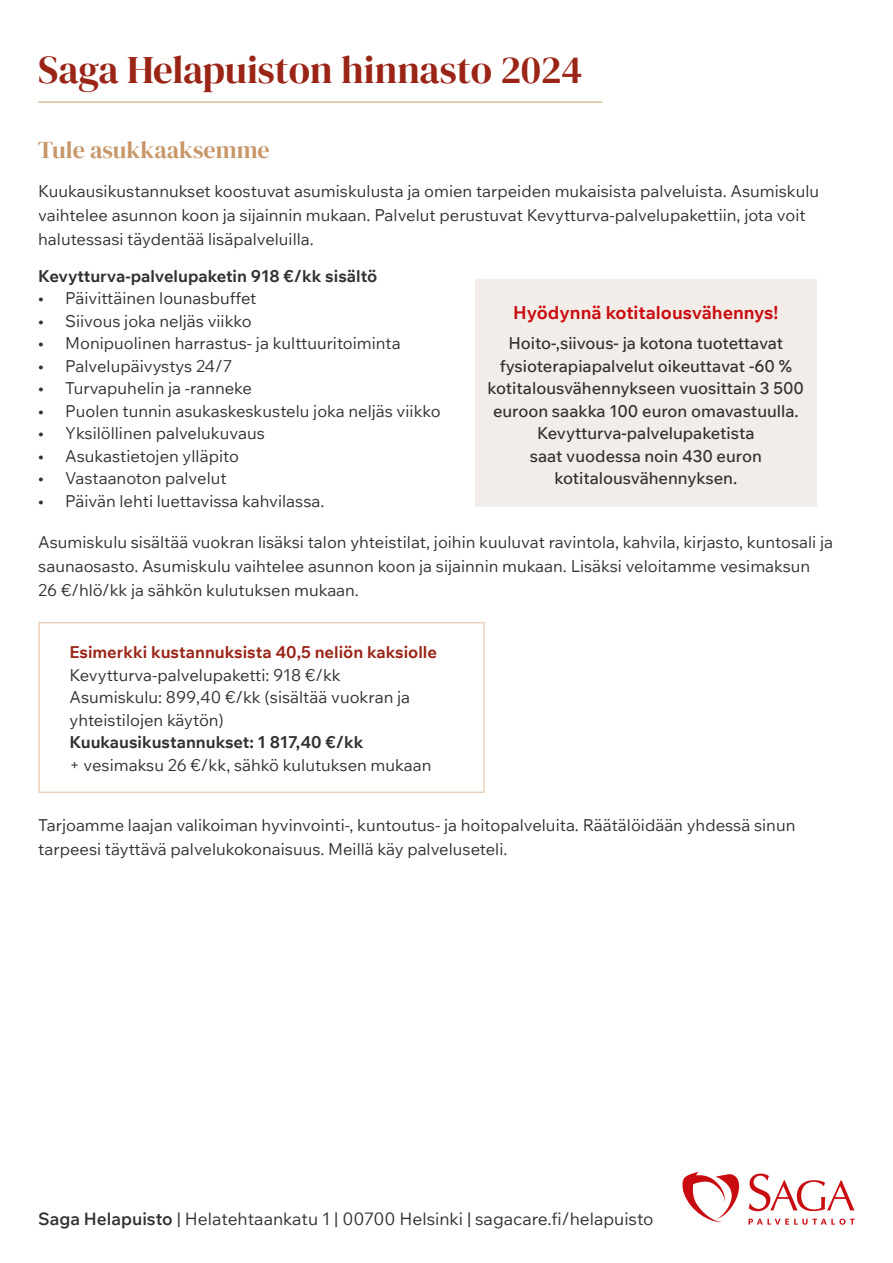
<style>
.page{position:relative;width:893px;height:1263px;background:#fff}
.page>*{position:absolute;margin:0;border:0;box-sizing:border-box;transform-origin:0 0}
.t1{font:39px "DM Serif Display";color:#9a2517}
.t2{font:24px "DM Serif Display";color:#c89769}
.t3{font:700 18px "Wix Madefor Text";color:#c90c0f}
.t4{font:17.25px "Wix Madefor Text";color:#303131}
.t5{font:16.5px/24px "Wix Madefor Text";color:#303131}
.t6{font:500 16.5px/22.5px "Wix Madefor Text";color:#303131;text-align:center}
.t7{font:700 16.5px "Wix Madefor Text";color:#303131}
.t8{font:700 16.5px "Wix Madefor Text";color:#9a2517}
.s1{font-weight:600}
</style>
<div class="page">
<hr style="left:38px;top:102px;width:564px;height:1px;background:#c99869">
<svg style="left:682px;top:1172px;width:57px;height:50px"></svg>
<svg style="left:749px;top:1173px;width:105px;height:38px"></svg>
<svg style="left:748px;top:1218px;width:107px;height:7px"></svg>
<div style="left:38px;top:622px;width:447px;height:171px;border:2px solid #ebd1b9"></div>
<div style="left:475px;top:279px;width:341px;height:227px;background:#f2ede8"></div>
<h1 class="t1" style="left:38px;top:47px;width:546px">Saga Helapuiston hinnasto 2024</h1>
<h2 class="t2" style="left:38px;top:136px;width:233px">Tule asukkaaksemme</h2>
<p class="t5" style="left:38px;top:178px;width:782px">Kuukausikustannukset koostuvat asumiskulusta ja omien tarpeiden mukaisista palveluista. Asumiskulu vaihtelee asunnon koon ja sijainnin mukaan. Palvelut perustuvat Kevytturva-palvelupakettiin, jota voit halutessasi täydentää lisäpalveluilla.</p>
<p class="t7" style="left:38px;top:263px;width:341px">Kevytturva-palvelupaketin 918 €/kk sisältö</p>
<p class="t5" style="left:38px;top:285px;width:220px">• Päivittäinen lounasbuffet</p>
<p class="t5" style="left:38px;top:308px;width:215px">• Siivous joka neljäs viikko</p>
<p class="t5" style="left:38px;top:330px;width:364px">• Monipuolinen harrastus- ja kulttuuritoiminta</p>
<p class="t5" style="left:38px;top:353px;width:196px">• Palvelupäivystys 24/7</p>
<p class="t5" style="left:38px;top:375px;width:215px">• Turvapuhelin ja -ranneke</p>
<p class="t5" style="left:38px;top:398px;width:404px">• Puolen tunnin asukaskeskustelu joka neljäs viikko</p>
<p class="t5" style="left:38px;top:420px;width:228px">• Yksilöllinen palvelukuvaus</p>
<p class="t5" style="left:38px;top:443px;width:202px">• Asukastietojen ylläpito</p>
<p class="t5" style="left:38px;top:465px;width:190px">• Vastaanoton palvelut</p>
<p class="t5" style="left:38px;top:488px;width:288px">• Päivän lehti luettavissa kahvilassa.</p>
<p class="t3" style="left:513px;top:298px;width:267px">Hyödynnä kotitalousvähennys!</p>
<p class="t6" style="left:488px;top:331px;width:318px">Hoito-,siivous- ja kotona tuotettavat fysioterapiapalvelut oikeuttavat -60 % kotitalousvähennykseen vuosittain 3 500 euroon saakka 100 euron omavastuulla.<br>Kevytturva-palvelupaketista<br>saat vuodessa noin 430 euron kotitalousvähennyksen.</p>
<p class="t5" style="left:38px;top:529px;width:796px">Asumiskulu sisältää vuokran lisäksi talon yhteistilat, joihin kuuluvat ravintola, kahvila, kirjasto, kuntosali ja saunaosasto. Asumiskulu vaihtelee asunnon koon ja sijainnin mukaan. Lisäksi veloitamme vesimaksun<br>26 €/hlö/kk ja sähkön kulutuksen mukaan.</p>
<p class="t8" style="left:69px;top:639px;width:369px">Esimerkki kustannuksista 40,5 neliön kaksiolle</p>
<p class="t5" style="left:69px;top:662px;width:342px;line-height:22.5px">Kevytturva-palvelupaketti: 918 €/kk<br>Asumiskulu: 899,40 €/kk (sisältää vuokran ja yhteistilojen käytön)</p>
<p class="t7" style="left:69px;top:729px;width:296px">Kuukausikustannukset: 1 817,40 €/kk</p>
<p class="t5" style="left:69px;top:752px;width:363px">+ vesimaksu 26 €/kk, sähkö kulutuksen mukaan</p>
<p class="t5" style="left:38px;top:812px;width:759px">Tarjoamme laajan valikoiman hyvinvointi-, kuntoutus- ja hoitopalveluita. Räätälöidään yhdessä sinun tarpeesi täyttävä palvelukokonaisuus. Meillä käy palveluseteli.</p>
<p class="t4" style="left:38px;top:1205px;width:617px"><span class="s1">Saga Helapuisto</span> | Helatehtaankatu 1 | 00700 Helsinki | sagacare.fi/helapuisto</p>
</div>
